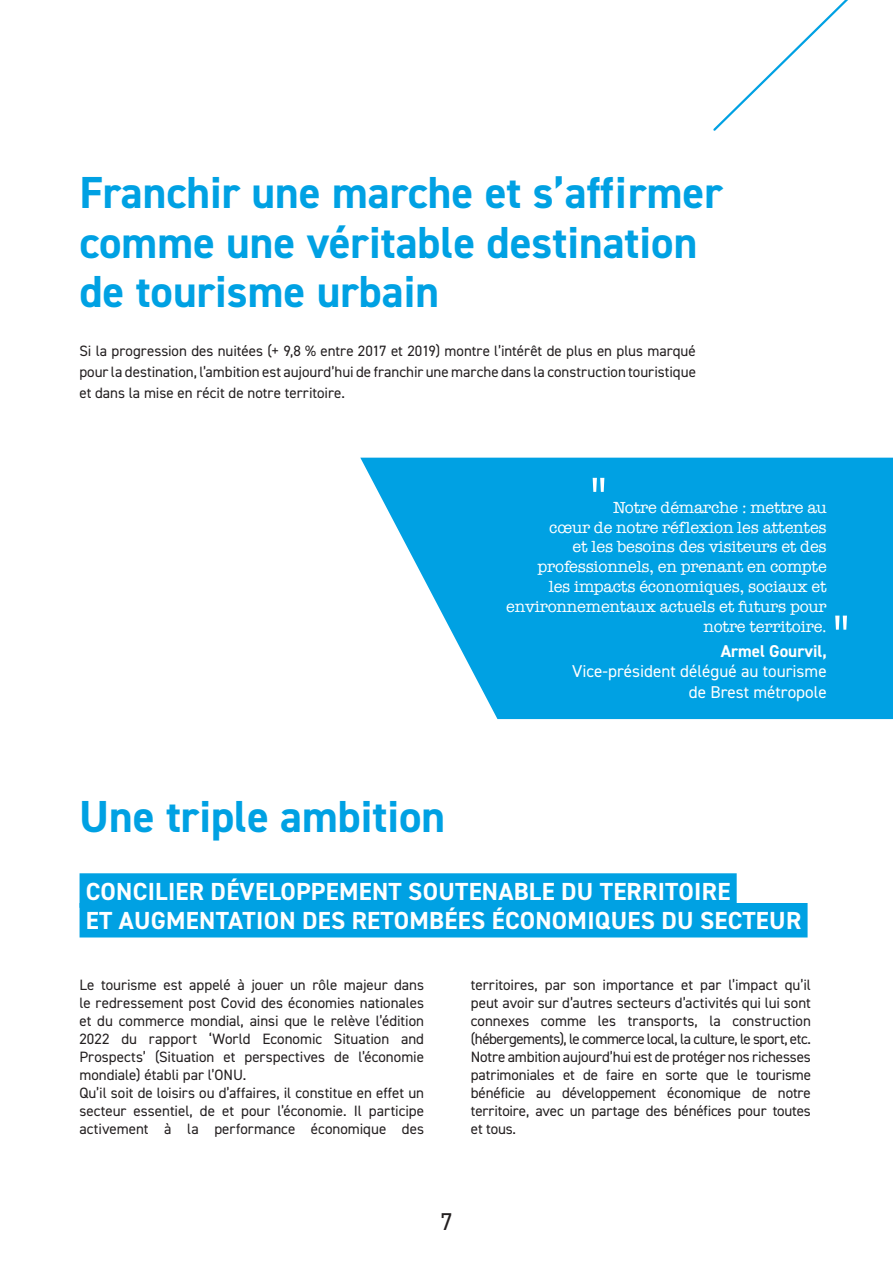
<style>
.page{position:relative;width:893px;height:1263px;background:#fff}
.page>*{position:absolute;margin:0;border:0;box-sizing:border-box;transform-origin:0 0}
.t1{font:52.5px "American Typewriter";color:#fff}
.t2{font:700 45px/49.5px "DIN2014";color:#00a1e3}
.t3{font:700 24.75px/29.7px "DIN2014";letter-spacing:.01em;color:#fff}
.t4{font:24.3px "DIN2014";color:#231f20}
.t5{font:17.1px/20.5px "DIN2014";color:#fff;text-align:right}
.t6{font:700 17.1px "DIN2014";color:#fff}
.t7{font:16.5px/19.8px "American Typewriter";letter-spacing:-.01em;color:#fff;text-align:right}
.t8{font:15px/18px "DIN2014";letter-spacing:-.005em;color:#231f20;text-align:justify}
</style>
<div class="page">
<div style="left:80px;top:873px;width:657px;height:35px;background:#00a1e3"></div>
<div style="left:80px;top:903px;width:728px;height:34px;background:#00a1e3"></div>
<svg style="left:360px;top:458px;width:533px;height:261px;background:#20ade6"></svg>
<svg style="left:713px;top:0;width:135px;height:131px"></svg>
<p class="t2" style="left:79px;top:168px;width:645px">Franchir une marche et s’affirmer comme une véritable destination de tourisme urbain</p>
<p class="t8" style="left:79px;top:340px;width:618px;line-height:21px">Si la progression des nuitées (+ 9,8 % entre 2017 et 2019) montre l’intérêt de plus en plus marqué pour la destination, l’ambition est aujourd’hui de franchir une marche dans la construction touristique et dans la mise en récit de notre territoire.</p>
<p class="t1" style="left:590px;top:455px;width:19px">"</p>
<p class="t7" style="left:506px;top:497px;width:322px">Notre démarche : mettre au<br>cœur de notre réflexion les attentes<br>et les besoins des visiteurs et des professionnels, en prenant en compte<br>les impacts économiques, sociaux et environnementaux actuels et futurs pour notre territoire.</p>
<p class="t6" style="left:721px;top:639px;width:107px">Armel Gourvil,</p>
<p class="t5" style="left:572px;top:661px;width:256px">Vice-président délégué au tourisme de Brest métropole</p>
<p class="t1" style="left:832px;top:593px;width:19px">"</p>
<p class="t2" style="left:79px;top:791px;width:368px">Une triple ambition</p>
<p class="t3" style="left:86px;top:876px;width:717px">CONCILIER DÉVELOPPEMENT SOUTENABLE DU TERRITOIRE<br>ET AUGMENTATION DES RETOMBÉES ÉCONOMIQUES DU SECTEUR</p>
<p class="t8" style="left:79px;top:975px;width:346px">Le tourisme est appelé à jouer un rôle majeur dans le redressement post Covid des économies nationales et du commerce mondial, ainsi que le relève l’édition 2022 du rapport ‘World Economic Situation and Prospects’ (Situation et perspectives de l’économie mondiale) établi par l’ONU.</p>
<p class="t8" style="left:79px;top:1083px;width:346px">Qu’il soit de loisirs ou d’affaires, il constitue en effet un secteur essentiel, de et pour l’économie. Il participe activement à la performance économique des</p>
<p class="t8" style="left:471px;top:975px;width:342px">territoires, par son importance et par l’impact qu’il peut avoir sur d’autres secteurs d’activités qui lui sont connexes comme les transports, la construction (hébergements), le commerce local, la culture, le sport, etc.</p>
<p class="t8" style="left:471px;top:1047px;width:342px">Notre ambition aujourd’hui est de protéger nos richesses patrimoniales et de faire en sorte que le tourisme bénéficie au développement économique de notre territoire, avec un partage des bénéfices pour toutes et tous.</p>
<h3 class="t4" style="left:440px;top:1206px;width:14px">7</h3>
</div>
